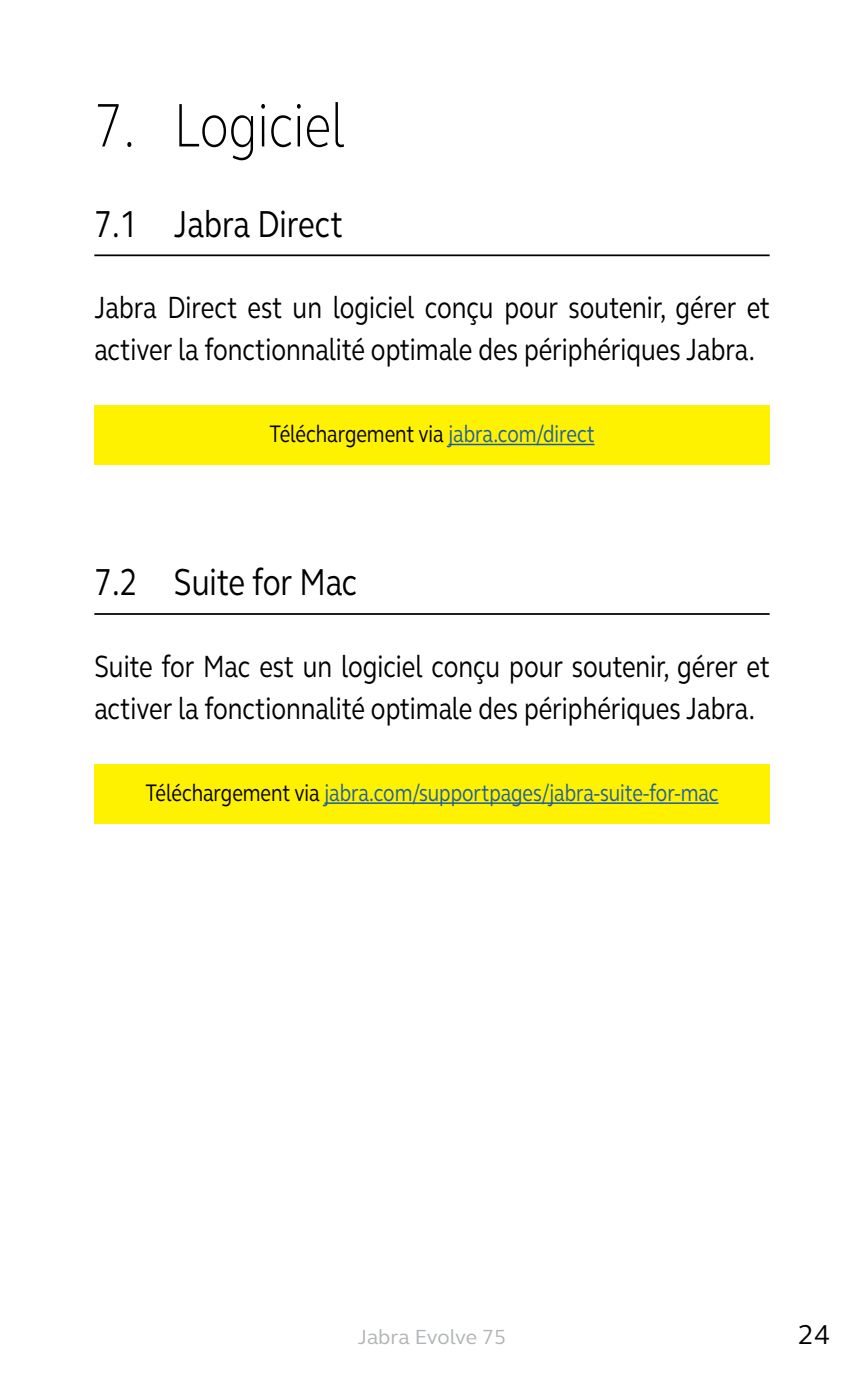
<style>
.page{position:relative;width:864px;height:1389px;background:#fff}
.page>*{position:absolute;margin:0;border:0;box-sizing:border-box;transform-origin:0 0}
.t1{font:300 63px "GN Elliot";color:#000;scale:.8 1}
.t2{font:38.5px "GN Elliot";color:#000;scale:.8 1}
.t3{font:31.5px/42px "GN Elliot";color:#000;scale:.8 1}
.t4{font:28px "GN Elliot";color:#000}
.t5{font:24.5px "GN Elliot";color:#215e9e;scale:.8 1}
.t6{font:24.5px "GN Elliot";color:#000;scale:.8 1}
.t7{font:21px "GN Elliot";letter-spacing:-.005em;color:#b1b4b6}
.s1{color:#215e9e}
.s2{color:#000}
</style>
<div class="page">
<hr style="left:94px;top:254px;width:675px;height:2px;background:#000">
<hr style="left:94px;top:613px;width:675px;height:2px;background:#000">
<div style="left:94px;top:406px;width:675px;height:59px;background:#fff200"></div>
<hr style="left:448px;top:444px;width:146px;height:1px;background:#215e9e">
<div style="left:94px;top:764px;width:675px;height:60px;background:#fff200"></div>
<hr style="left:324px;top:802px;width:394px;height:2px;background:#215e9e">
<h1 class="t1" style="left:94px;top:83px;width:314px">7. Logiciel</h1>
<p class="t2" style="left:94px;top:198px;width:312px">7.1 Jabra Direct</p>
<p class="t3" style="left:94px;top:286px;width:845px">Jabra Direct est un logiciel conçu pour soutenir, gérer et activer la fonctionnalité optimale des périphériques Jabra.</p>
<p class="t6" style="left:269px;top:417px;width:408px">Téléchargement via <span class="s1">jabra.com/direct</span></p>
<p class="t2" style="left:94px;top:556px;width:330px">7.2 Suite for Mac</p>
<p class="t3" style="left:94px;top:645px;width:845px">Suite for Mac est un logiciel conçu pour soutenir, gérer et activer la fonctionnalité optimale des périphériques Jabra.</p>
<p class="t5" style="left:145px;top:776px;width:717px"><span class="s2">Téléchargement via</span> jabra.com/supportpages/jabra-suite-for-mac</p>
<p class="t7" style="left:357px;top:1323px;width:150px">Jabra Evolve 75</p>
<p class="t4" style="left:797px;top:1316px;width:34px">24</p>
</div>
